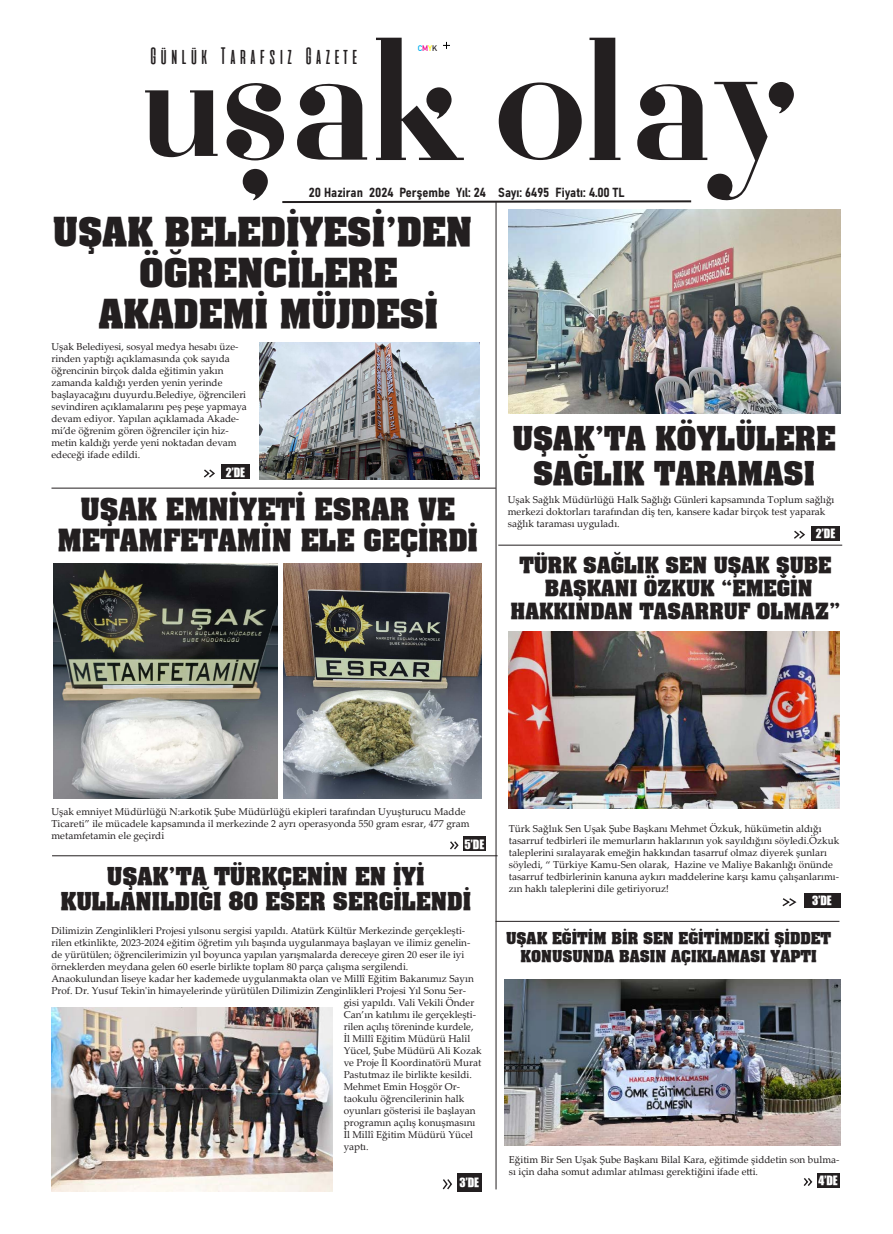
<style>
.page{position:relative;width:893px;height:1234px;background:#fff}
.page>*{position:absolute;margin:0;border:0;box-sizing:border-box;transform-origin:0 0}
.t1{font:700 34px "TR Aardvark";color:#231f20}
.t2{font:700 28px "TR Aardvark";color:#231f20}
.t3{font:700 26px "TR Aardvark";color:#231f20}
.t4{font:23.7px "aliensandcows";color:#231f20}
.t5{font:700 21px "TR Aardvark";color:#231f20}
.t6{font:700 19px "TR Aardvark";color:#231f20}
.t7{font:700 14px/18px "TR Aardvark";color:#231f20;text-align:center}
.t8{font:13px "Bahnschrift";color:#231f20}
.t9{font:11.8px "TR Impact";color:#fff}
.t10{font:10px/12px "Palatino Linotype";color:#231f20}
.t11{font:700 8px "DIN Alternate";color:#00aeef}
.s1{color:#ed028c}
.s2{color:#fff101}
.s3{color:#231f20}
</style>
<div class="page">
<svg style="left:145px;top:90px;width:73px;height:67px"></svg>
<div style="left:221px;top:464px;width:29px;height:15px;background:#231f20"></div>
<svg style="left:204px;top:469px;width:11px;height:9px"></svg>
<svg style="left:226px;top:38px;width:568px;height:165px"></svg>
<div style="left:811px;top:525px;width:29px;height:15px;background:#231f20"></div>
<svg style="left:794px;top:530px;width:11px;height:9px"></svg>
<div style="left:457px;top:1172px;width:25px;height:19px;background:#231f20"></div>
<svg style="left:442px;top:1179px;width:10px;height:11px"></svg>
<div style="left:804px;top:893px;width:36px;height:14px;background:#231f20"></div>
<svg style="left:782px;top:898px;width:15px;height:9px"></svg>
<hr style="left:52px;top:855px;width:446px;height:1px;background:#231f20">
<hr style="left:498px;top:544px;width:344px;height:1px;background:#231f20">
<hr style="left:495px;top:920px;width:344px;height:1px;background:#231f20">
<hr style="left:51px;top:487px;width:445px;height:1px;background:#231f20">
<hr style="left:495px;top:202px;width:1px;height:987px;background:#231f20">
<div style="left:463px;top:836px;width:23px;height:15px;background:#231f20"></div>
<svg style="left:450px;top:841px;width:9px;height:9px"></svg>
<img style="left:504px;top:979px;width:336px;height:165px">
<div style="left:817px;top:1172px;width:22px;height:15px;background:#231f20"></div>
<svg style="left:803px;top:1178px;width:10px;height:8px"></svg>
<img style="left:54px;top:563px;width:224px;height:235px">
<img style="left:283px;top:563px;width:199px;height:235px">
<img style="left:259px;top:343px;width:220px;height:136px">
<img style="left:509px;top:209px;width:331px;height:205px">
<img style="left:509px;top:631px;width:331px;height:177px">
<img style="left:51px;top:1007px;width:281px;height:184px">
<p class="t4" style="left:148px;top:44px;width:213px">Günlük Tarafsız Gazete</p>
<p class="t11" style="left:418px;top:42px;width:21px">C<span class="s1">M</span><span class="s2">Y</span><span class="s3">K</span></p>
<p class="t8" style="left:309px;top:182px;width:317px">20 Haziran 2024 Perşembe Yıl: 24 Sayı: 6495 Fiyatı: 4.00 TL</p>
<p class="t1" style="left:53px;top:207px;width:421px">UŞAK BELEDİYESİ’DEN</p>
<p class="t1" style="left:139px;top:248px;width:260px">ÖĞRENCİLERE</p>
<p class="t1" style="left:99px;top:289px;width:341px">AKADEMİ MÜJDESİ</p>
<p class="t10" style="left:51px;top:340px;width:197px">Uşak Belediyesi, sosyal medya hesabı üze&shy;rinden yaptığı açıklamasında çok sayıda öğrencinin birçok dalda eğitimin yakın zamanda kaldığı yerden yenin yerinde başlayacağını duyurdu.Belediye, öğrencileri sevindiren açıklamalarını peş peşe yapmaya devam ediyor. Yapılan açıklamada Akade&shy;mi’de öğrenim gören öğrenciler için hiz&shy;metin kaldığı yerde yeni noktadan devam edeceği ifade edildi.</p>
<p class="t9" style="left:226px;top:462px;width:21px">2’DE</p>
<p class="t3" style="left:81px;top:489px;width:376px">UŞAK EMNİYETİ ESRAR VE</p>
<p class="t3" style="left:58px;top:521px;width:422px">METAMFETAMİN ELE GEÇİRDİ</p>
<p class="t2" style="left:512px;top:418px;width:325px">UŞAK’TA KÖYLÜLERE</p>
<p class="t2" style="left:533px;top:453px;width:283px">SAĞLIK TARAMASI</p>
<p class="t10" style="left:508px;top:493px;width:328px">Uşak Sağlık Müdürlüğü Halk Sağlığı Günleri kapsamında Toplum sağlığı merkezi doktorları tarafından diş ten, kansere kadar birçok test yaparak sağlık taraması uyguladı.</p>
<p class="t6" style="left:519px;top:550px;width:314px">TÜRK SAĞLIK SEN UŞAK ŞUBE</p>
<p class="t6" style="left:545px;top:573px;width:269px">BAŞKANI ÖZKUK “EMEĞİN</p>
<p class="t6" style="left:510px;top:596px;width:331px">HAKKINDAN TASARRUF OLMAZ”</p>
<p class="t9" style="left:816px;top:524px;width:21px">2’DE</p>
<p class="t10" style="left:51px;top:804px;width:420px">Uşak emniyet Müdürlüğü N:arkotik Şube Müdürlüğü ekipleri tarafından Uyuşturucu Madde<br>Ticareti” ile mücadele kapsamında il merkezinde 2 ayrı operasyonda 550 gram esrar, 477 gram metamfetamin ele geçirdi</p>
<p class="t9" style="left:465px;top:834px;width:21px">5’DE</p>
<p class="t5" style="left:107px;top:860px;width:319px">UŞAK’TA TÜRKÇENİN EN İYİ</p>
<p class="t5" style="left:60px;top:885px;width:412px">KULLANILDIĞI 80 ESER SERGİLENDİ</p>
<p class="t10" style="left:51px;top:923px;width:420px">Dilimizin Zenginlikleri Projesi yılsonu sergisi yapıldı. Atatürk Kültür Merkezinde gerçekleşti&shy;rilen etkinlikte, 2023-2024 eğitim öğretim yılı başında uygulanmaya başlayan ve ilimiz genelin&shy;de yürütülen; öğrencilerimizin yıl boyunca yapılan yarışmalarda dereceye giren 20 eser ile iyi örneklerden meydana gelen 60 eserle birlikte toplam 80 parça çalışma sergilendi.</p>
<p class="t10" style="left:51px;top:971px;width:424px">Anaokulundan liseye kadar her kademede uygulanmakta olan ve Millî Eğitim Bakanımız Sayın</p>
<p class="t10" style="left:51px;top:983px;width:416px">Prof. Dr. Yusuf Tekin'in himayelerinde yürütülen Dilimizin Zenginlikleri Projesi Yıl Sonu Ser-</p>
<p class="t10" style="left:344px;top:995px;width:132px">gisi yapıldı. Vali Vekili Önder</p>
<p class="t10" style="left:344px;top:1007px;width:134px">Can’ın katılımı ile gerçekleşti-</p>
<p class="t10" style="left:344px;top:1019px;width:131px">rilen açılış töreninde kurdele,</p>
<p class="t10" style="left:344px;top:1031px;width:128px">İl Millî Eğitim Müdürü Halil</p>
<p class="t10" style="left:344px;top:1043px;width:139px">Yücel, Şube Müdürü Ali Kozak</p>
<p class="t10" style="left:344px;top:1055px;width:139px">ve Proje İl Koordinatörü Murat</p>
<p class="t10" style="left:344px;top:1067px;width:130px">Pastutmaz ile birlikte kesildi.</p>
<p class="t10" style="left:344px;top:1079px;width:133px">Mehmet Emin Hoşgör Or&shy;taokulu öğrencilerinin halk oyunları gösterisi ile başlayan programın açılış konuşmasını<br>İl Millî Eğitim Müdürü Yücel yaptı.</p>
<p class="t9" style="left:460px;top:1172px;width:21px">3’DE</p>
<p class="t10" style="left:509px;top:822px;width:332px">Türk Sağlıık Sen Uşak Şube Başkanı Mehmet Özkuk, hükümetin aldığı tasarruf tedbirleri ile memurların haklarının yok sayıldığını söyledi.Özkuk taleplerini sıralayarak emeğin hakkından tasarruf olmaz diyerek şunları söyledi, “ Türkiye Kamu-Sen olarak, Hazine ve Maliye Bakanlığı önünde tasarruf tedbirlerinin kanuna aykırı maddelerine karşı kamu çalışanlarımı-</p>
<p class="t10" style="left:509px;top:882px;width:162px">zın haklı taleplerini dile getiriyoruz!</p>
<p class="t9" style="left:812px;top:891px;width:21px">3’DE</p>
<p class="t7" style="left:506px;top:928px;width:326px">UŞAK EĞİTİM BİR SEN EĞİTİMDEKİ ŞİDDET<br>KONUSUNDA BASIN AÇIKLAMASI YAPTI</p>
<p class="t10" style="left:509px;top:1153px;width:332px">Eğitim Bir Sen Uşak Şube Başkanı Bilal Kara, eğitimde şiddetin son bulma&shy;sı için daha somut adımlar atılması gerektiğini ifade etti.</p>
<p class="t9" style="left:819px;top:1170px;width:21px">4’DE</p>
</div>
